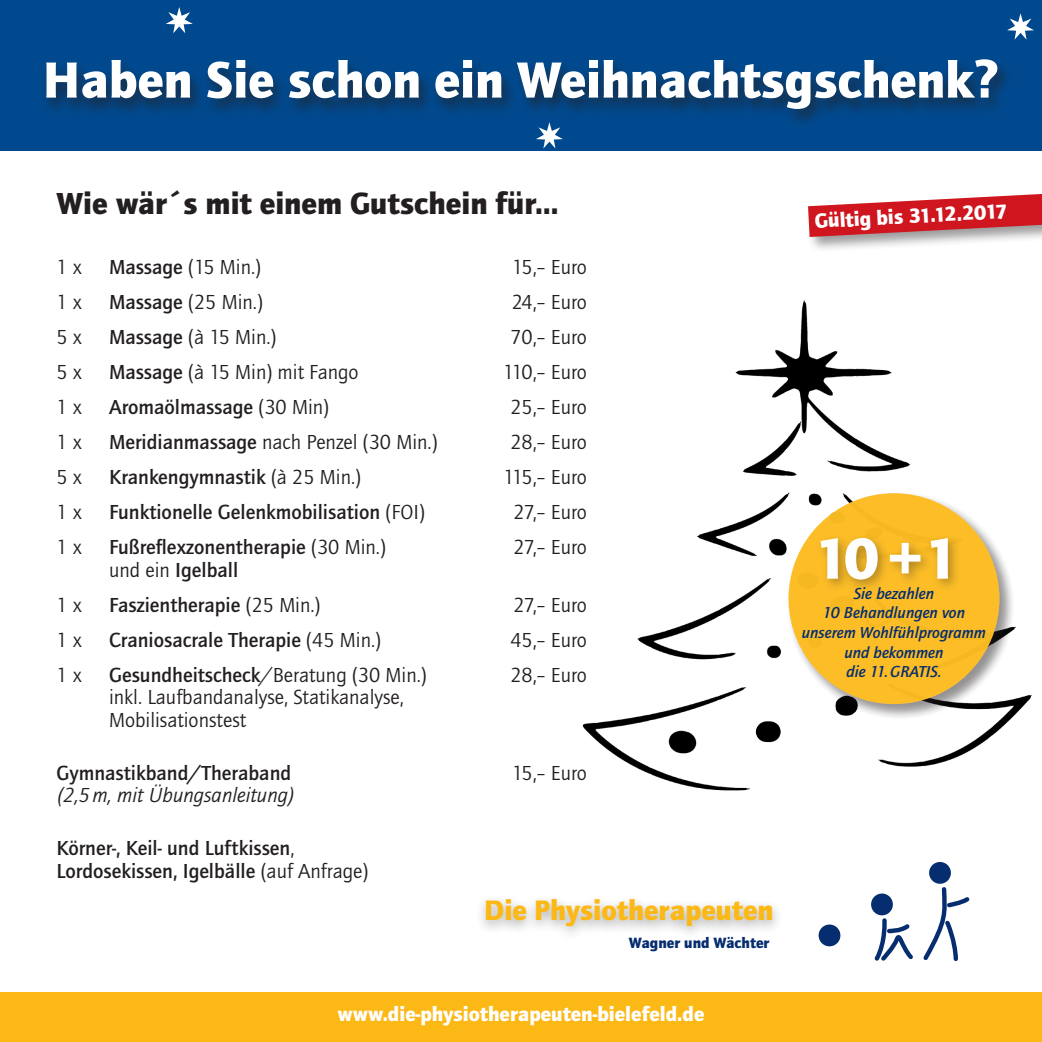
<style>
.page{position:relative;width:1042px;height:1042px;background:#fff}
.page>*{position:absolute;margin:0;border:0;box-sizing:border-box;transform-origin:0 0}
.t1{font:900 59.5px "Quay Sans ITC Std";color:#fff}
.t2{font:900 52.5px "Quay Sans ITC Std";color:#fff}
.t3{font:900 31.5px "Quay Sans ITC Std";color:#231f20}
.t4{font:900 29.05px "Quay Sans ITC Std";color:#fcb814}
.t5{font:21px/22.8px "Quay Sans ITC Std";color:#231f20}
.t6{font:500 21px/22.8px "Quay Sans ITC Std";color:#231f20}
.t7{font:900 21px "Quay Sans ITC Std";color:#fff}
.t8{font:italic 21px "Quay Sans ITC Std";color:#231f20}
.t9{font:italic 500 16.45px/19.6px "Quay Sans ITC Std";color:#052d6f;text-align:center}
.t10{font:900 15.4px "Quay Sans ITC Std";color:#052d6f}
.s1{font-weight:500}
.s2{font-weight:400}
</style>
<div class="page">
<img style="left:582px;top:300px;width:450px;height:491px">
<div style="left:786px;top:490px;width:230px;height:230px;background:#231f20;opacity:.35"></div>
<div style="left:788px;top:493px;width:211px;height:211px;background:#fcbd27;border-radius:50%"></div>
<div style="left:0;top:992px;width:1042px;height:50px;background:#fcb814"></div>
<div style="left:0;top:0;width:1042px;height:150px;background:#01498e"></div>
<div style="left:818px;top:924px;width:22px;height:22px;background:#052d6f;border-radius:50%"></div>
<div style="left:929px;top:862px;width:22px;height:22px;background:#052d6f;border-radius:50%"></div>
<svg style="left:871px;top:887px;width:98px;height:74px"></svg>
<div style="left:41px;top:58px;width:971px;height:70px;background:#231f20;opacity:.6"></div>
<div style="left:475px;top:894px;width:308px;height:47px;background:#231f20;opacity:.35"></div>
<div style="left:806px;top:188px;width:236px;height:65px;background:#231f20;opacity:.45"></div>
<svg style="left:808px;top:194px;width:234px;height:43px;background:#d24d53"></svg>
<div style="left:815px;top:532px;width:146px;height:60px;background:#231f20;opacity:.35"></div>
<svg style="left:166px;top:7px;width:27px;height:26px"></svg>
<svg style="left:1007px;top:13px;width:27px;height:27px"></svg>
<svg style="left:536px;top:122px;width:27px;height:26px"></svg>
<p class="t2" style="left:43px;top:49px;width:957px">Haben Sie schon ein Weihnachtsgschenk?</p>
<p class="t3" style="left:57px;top:184px;width:503px">Wie wär´s mit einem Gutschein für…</p>
<p class="t5" style="left:57px;top:256px;width:26px">1 x</p>
<p class="t5" style="left:109px;top:256px;width:154px"><span class="s1">Massage</span> (15 Min.)</p>
<p class="t5" style="left:512px;top:256px;width:76px">15,– Euro</p>
<p class="t5" style="left:57px;top:291px;width:26px">1 x</p>
<p class="t5" style="left:109px;top:291px;width:155px"><span class="s1">Massage</span> (25 Min.)</p>
<p class="t5" style="left:512px;top:291px;width:77px">24,– Euro</p>
<p class="t5" style="left:57px;top:326px;width:26px">5 x</p>
<p class="t5" style="left:109px;top:326px;width:169px"><span class="s1">Massage</span> (à 15 Min.)</p>
<p class="t5" style="left:510px;top:326px;width:78px">70,– Euro</p>
<p class="t5" style="left:57px;top:361px;width:26px">5 x</p>
<p class="t5" style="left:109px;top:361px;width:251px"><span class="s1">Massage</span> (à 15 Min) mit Fango</p>
<p class="t5" style="left:503px;top:361px;width:85px">110,– Euro</p>
<p class="t5" style="left:57px;top:396px;width:26px">1 x</p>
<p class="t6" style="left:109px;top:396px;width:222px">Aromaölmassage <span class="s2">(30 Min)</span></p>
<p class="t5" style="left:510px;top:396px;width:78px">25,– Euro</p>
<p class="t5" style="left:57px;top:431px;width:26px">1 x</p>
<p class="t5" style="left:109px;top:431px;width:330px"><span class="s1">Meridianmassage</span> nach Penzel (30 Min.)</p>
<p class="t5" style="left:510px;top:431px;width:78px">28,– Euro</p>
<p class="t5" style="left:57px;top:466px;width:26px">5 x</p>
<p class="t6" style="left:109px;top:466px;width:253px">Krankengymnastik <span class="s2">(à 25 Min.)</span></p>
<p class="t5" style="left:504px;top:466px;width:85px">115,– Euro</p>
<p class="t5" style="left:57px;top:501px;width:26px">1 x</p>
<p class="t6" style="left:109px;top:501px;width:317px">Funktionelle Gelenkmobilisation <span class="s2">(FOI)</span></p>
<p class="t5" style="left:513px;top:501px;width:75px">27,– Euro</p>
<p class="t5" style="left:57px;top:536px;width:26px">1 x</p>
<p class="t6" style="left:109px;top:536px;width:278px">Fußreflexzonentherapie <span class="s2">(30 Min.)</span></p>
<p class="t5" style="left:513px;top:536px;width:75px">27,– Euro</p>
<p class="t6" style="left:109px;top:558px;width:131px"><span class="s2">und ein</span> Igelball</p>
<p class="t5" style="left:57px;top:594px;width:26px">1 x</p>
<p class="t6" style="left:109px;top:593px;width:213px">Faszientherapie <span class="s2">(25 Min.)</span></p>
<p class="t5" style="left:513px;top:594px;width:75px">27,– Euro</p>
<p class="t5" style="left:57px;top:629px;width:26px">1 x</p>
<p class="t6" style="left:109px;top:628px;width:273px">Craniosacrale Therapie <span class="s2">(45 Min.)</span></p>
<p class="t5" style="left:510px;top:629px;width:78px">45,– Euro</p>
<p class="t5" style="left:57px;top:664px;width:26px">1 x</p>
<p class="t5" style="left:109px;top:664px;width:319px"><span class="s1">Gesundheitscheck</span>/Beratung (30 Min.)</p>
<p class="t5" style="left:510px;top:664px;width:78px">28,– Euro</p>
<p class="t5" style="left:109px;top:686px;width:296px">inkl. Laufbandanalyse, Statikanalyse,<br>Mobilisationstest</p>
<p class="t6" style="left:57px;top:761px;width:236px">Gymnastikband/Theraband</p>
<p class="t5" style="left:512px;top:762px;width:76px">15,– Euro</p>
<p class="t8" style="left:57px;top:784px;width:240px">(2,5m, mit Übungsanleitung)</p>
<p class="t6" style="left:57px;top:837px;width:313px">Körner-, Keil- und Luftkissen<span class="s2">,<br></span>Lordosekissen, Igelbälle <span class="s2">(auf Anfrage)</span></p>
<p class="t4" style="left:484px;top:893px;width:291px">Die Physiotherapeuten</p>
<p class="t10" style="left:629px;top:934px;width:142px">Wagner und Wächter</p>
<p class="t7" style="left:337px;top:1001px;width:368px">www.die-physiotherapeuten-bielefeld.de</p>
<p class="t7" style="left:814px;top:209px;width:195px;rotate:-3deg">Gültig bis 31.12.2017</p>
<p class="t1" style="left:814px;top:523px;width:146px">10 + 1</p>
<p class="t9" style="left:802px;top:584px;width:186px">Sie bezahlen<br>10 Behandlungen von unserem Wohlfühlprogramm und bekommen<br>die 11.GRATIS.</p>
</div>
